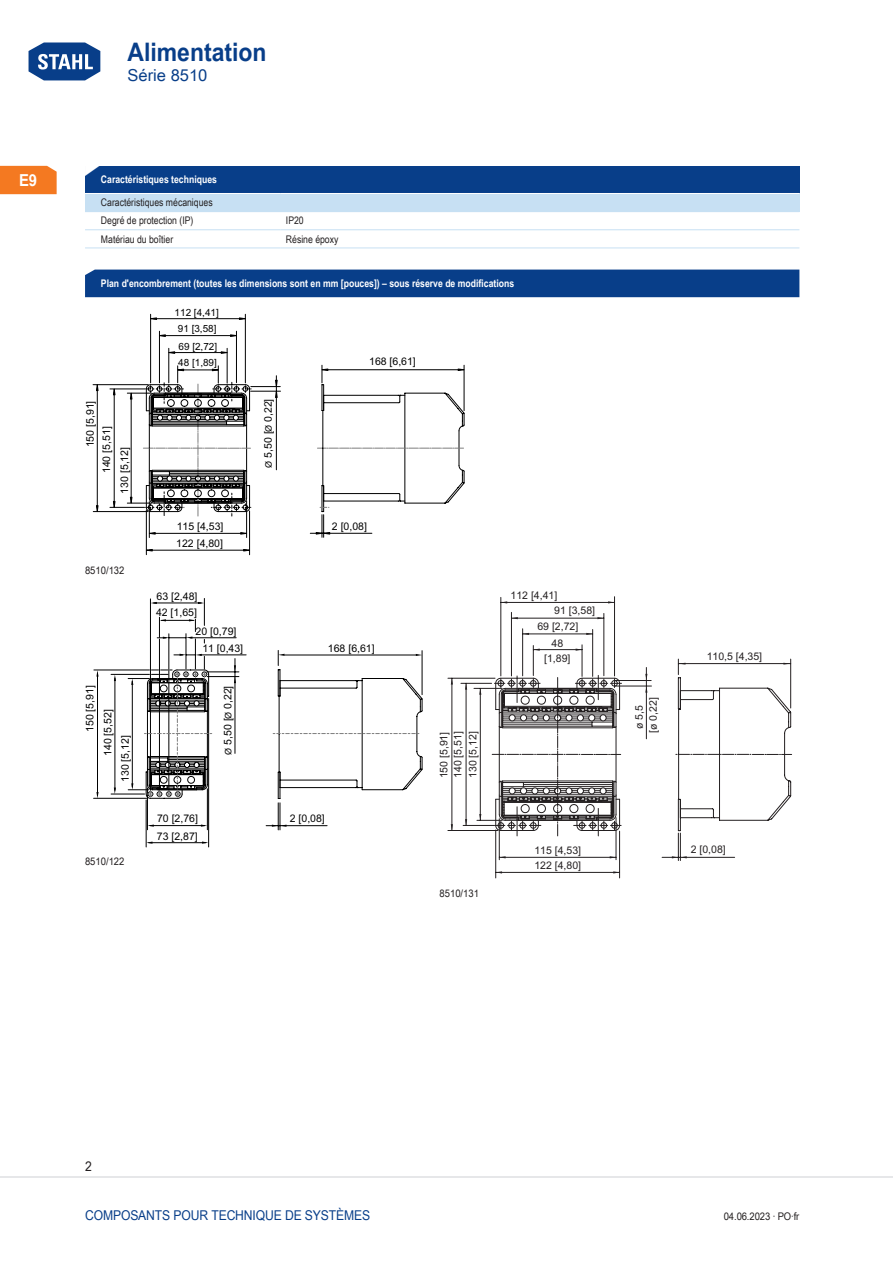
<style>
.page{position:relative;width:893px;height:1263px;background:#fff}
.page>*{position:absolute;margin:0;border:0;box-sizing:border-box;transform-origin:0 0}
.t1{font:700 25.5px "Arial Unicode MS";color:#083e89;scale:.9 1}
.TabHeader1stColumn{font:700 24px "Arial Unicode MS";color:#fff;scale:1.45 1}
.t2{font:16.5px "Arial Unicode MS";color:#083e89}
.t3{font:700 16.5px "Arial Unicode MS";color:#fff;scale:.9 1}
.t4{font:13.5px "Arial Unicode MS";letter-spacing:-.01em;color:#083e89;scale:.9 1}
.t5{font:13.5px "Arial Unicode MS";color:#231f20;scale:.9 1}
.t6{font:10.5px/16.8px "Arial Unicode MS";color:#000}
.TabHeader1stColumn-2{font:700 10.5px "Arial Unicode MS";color:#fff;scale:.83 1}
.TabBody1stColumn{font:10.5px/14.5px "Arial Unicode MS";color:#231f20;text-align:center}
.TabBody1stColumn-2{font:10.5px "Arial Unicode MS";color:#231f20;scale:.83 1}
.TabBody1stColumn-3{font:10.5px "Arial Unicode MS";color:#231f20;scale:.9 1}
.TabBodyLeft{font:10.5px "Arial Unicode MS";color:#231f20;scale:.83 1}
.t7{font:9.9px "Arial Unicode MS";color:#000}
.t8{font:9px "Arial Unicode MS";color:#000}
.s1{font-weight:400;font-size:31.65px;color:#fff}
</style>
<div class="page">
<svg style="left:28px;top:42px;width:73px;height:39px"></svg>
<hr style="left:0;top:1176px;width:893px;height:2px;background:#e6e7e9">
<div style="left:0;top:166px;width:57px;height:28px;background:#f47921"></div>
<div style="left:85px;top:166px;width:714px;height:27px;background:#083e89"></div>
<div style="left:85px;top:193px;width:714px;height:19px;background:#c7e0f3"></div>
<hr style="left:85px;top:193px;width:196px;height:1px;background:#fff">
<hr style="left:281px;top:193px;width:518px;height:1px;background:#fff">
<hr style="left:85px;top:229px;width:196px;height:1px;background:#c7e0f3">
<hr style="left:85px;top:248px;width:196px;height:1px;background:#c7e0f3">
<hr style="left:281px;top:229px;width:518px;height:1px;background:#c7e0f3">
<hr style="left:281px;top:248px;width:518px;height:1px;background:#c7e0f3">
<hr style="left:533px;top:649px;width:49px;height:1px;background:#231f20">
<hr style="left:582px;top:645px;width:1px;height:31px;background:#231f20">
<hr style="left:533px;top:645px;width:1px;height:30px;background:#231f20">
<hr style="left:523px;top:634px;width:70px;height:1px;background:#231f20">
<hr style="left:592px;top:629px;width:1px;height:47px;background:#231f20">
<hr style="left:522px;top:629px;width:1px;height:47px;background:#231f20">
<svg style="left:586px;top:633px;width:6px;height:2px"></svg>
<svg style="left:523px;top:633px;width:6px;height:2px"></svg>
<hr style="left:511px;top:618px;width:93px;height:1px;background:#231f20">
<hr style="left:604px;top:613px;width:1px;height:63px;background:#231f20">
<hr style="left:511px;top:612px;width:1px;height:64px;background:#231f20">
<hr style="left:501px;top:602px;width:113px;height:1px;background:#231f20">
<hr style="left:614px;top:597px;width:1px;height:79px;background:#231f20">
<hr style="left:501px;top:597px;width:1px;height:79px;background:#231f20">
<hr style="left:466px;top:683px;width:1px;height:142px;background:#231f20">
<hr style="left:463px;top:825px;width:31px;height:1px;background:#231f20">
<hr style="left:461px;top:683px;width:31px;height:1px;background:#231f20">
<hr style="left:452px;top:678px;width:1px;height:152px;background:#231f20">
<hr style="left:448px;top:830px;width:50px;height:1px;background:#231f20">
<hr style="left:448px;top:678px;width:47px;height:1px;background:#231f20">
<svg style="left:451px;top:824px;width:2px;height:6px"></svg>
<hr style="left:499px;top:857px;width:117px;height:1px;background:#231f20">
<hr style="left:616px;top:817px;width:1px;height:43px;background:#231f20">
<hr style="left:499px;top:819px;width:1px;height:41px;background:#231f20">
<hr style="left:496px;top:872px;width:124px;height:1px;background:#231f20">
<hr style="left:619px;top:831px;width:1px;height:47px;background:#231f20">
<hr style="left:495px;top:830px;width:1px;height:48px;background:#231f20">
<hr style="left:646px;top:686px;width:1px;height:53px;background:#231f20">
<svg style="left:645px;top:667px;width:2px;height:26px"></svg>
<hr style="left:615px;top:680px;width:36px;height:1px;background:#231f20">
<hr style="left:614px;top:686px;width:37px;height:1px;background:#231f20">
<svg style="left:474px;top:675px;width:147px;height:161px"></svg>
<svg style="left:662px;top:659px;width:130px;height:201px"></svg>
<hr style="left:149px;top:842px;width:57px;height:1px;background:#000">
<hr style="left:208px;top:698px;width:1px;height:149px;background:#000">
<hr style="left:146px;top:800px;width:1px;height:47px;background:#000">
<hr style="left:186px;top:634px;width:1px;height:35px;background:#000">
<hr style="left:169px;top:634px;width:1px;height:156px;background:#000">
<hr style="left:195px;top:639px;width:1px;height:30px;background:#000">
<hr style="left:159px;top:639px;width:1px;height:151px;background:#000">
<hr style="left:150px;top:599px;width:1px;height:191px;background:#000">
<hr style="left:115px;top:678px;width:1px;height:112px;background:#000">
<hr style="left:111px;top:794px;width:34px;height:1px;background:#000">
<hr style="left:97px;top:673px;width:1px;height:122px;background:#000">
<hr style="left:94px;top:798px;width:53px;height:1px;background:#000">
<svg style="left:146px;top:841px;width:7px;height:3px"></svg>
<svg style="left:114px;top:787px;width:2px;height:7px"></svg>
<hr style="left:190px;top:637px;width:46px;height:1px;background:#000">
<svg style="left:150px;top:598px;width:55px;height:45px"></svg>
<hr style="left:94px;top:670px;width:55px;height:1px;background:#000">
<hr style="left:111px;top:674px;width:38px;height:1px;background:#000">
<svg style="left:128px;top:650px;width:295px;height:180px"></svg>
<hr style="left:172px;top:352px;width:52px;height:1px;background:#000">
<hr style="left:227px;top:348px;width:1px;height:35px;background:#000">
<hr style="left:169px;top:348px;width:1px;height:35px;background:#000">
<hr style="left:162px;top:335px;width:72px;height:1px;background:#000">
<hr style="left:236px;top:331px;width:1px;height:52px;background:#000">
<hr style="left:159px;top:331px;width:1px;height:52px;background:#000">
<hr style="left:154px;top:318px;width:88px;height:1px;background:#000">
<hr style="left:245px;top:314px;width:1px;height:69px;background:#000">
<hr style="left:150px;top:314px;width:1px;height:69px;background:#000">
<hr style="left:114px;top:392px;width:1px;height:112px;background:#000">
<hr style="left:110px;top:507px;width:35px;height:1px;background:#000">
<hr style="left:110px;top:389px;width:35px;height:1px;background:#000">
<hr style="left:97px;top:388px;width:1px;height:120px;background:#000">
<hr style="left:93px;top:511px;width:55px;height:1px;background:#000">
<hr style="left:93px;top:384px;width:55px;height:1px;background:#000">
<hr style="left:149px;top:550px;width:98px;height:1px;background:#000">
<hr style="left:249px;top:511px;width:1px;height:44px;background:#000">
<hr style="left:146px;top:510px;width:1px;height:45px;background:#000">
<svg style="left:127px;top:365px;width:338px;height:172px"></svg>
<div style="left:85px;top:270px;width:714px;height:27px;background:#083e89"></div>
<h1 class="t1" style="left:26px;top:33px;width:268px"><span class="s1">Home</span> Alimentation</h1>
<h3 class="t2" style="left:128px;top:63px;width:81px">Série 8510</h3>
<h3 class="t3" style="left:19px;top:168px;width:22px">E9</h3>
<p class="TabHeader1stColumn" style="left:82px;top:154px;width:16px">◤</p>
<p class="TabHeader1stColumn-2" style="left:101px;top:172px;width:141px">Caractéristiques techniques</p>
<p class="TabBody1stColumn-2" style="left:101px;top:195px;width:136px">Caractéristiques mécaniques</p>
<p class="TabBody1stColumn-2" style="left:101px;top:213px;width:113px">Degré de protection (IP)</p>
<p class="TabBodyLeft" style="left:286px;top:213px;width:23px">I P20</p>
<p class="TabBody1stColumn-2" style="left:101px;top:231px;width:89px">Matériau du boîtier</p>
<p class="TabBodyLeft" style="left:286px;top:231px;width:65px">Résine époxy</p>
<p class="TabHeader1stColumn-2" style="left:101px;top:276px;width:499px">Plan d'encombrement (toutes les dimensions sont en mm [pouces]) – sous réserve de modifications</p>
<p class="t7" style="left:175px;top:309px;width:46px">112 [4,41]</p>
<p class="t7" style="left:178px;top:325px;width:40px">91 [3,58]</p>
<p class="t6" style="left:83px;top:447px;width:48px;rotate:-90deg">150 [5,91]</p>
<p class="t6" style="left:99px;top:473px;width:48px;rotate:-90deg">140 [5,51]</p>
<p class="t6" style="left:117px;top:494px;width:48px;rotate:-90deg">130 [5,12]</p>
<p class="TabBody1stColumn-3" style="left:85px;top:562px;width:45px">8510/132</p>
<p class="t6" style="left:82px;top:756px;width:72px;line-height:18.1px;text-indent:24px;rotate:-90deg">150 [5,91]<br>140 [5,52]</p>
<p class="t6" style="left:118px;top:782px;width:48px;rotate:-90deg">130 [5,12]</p>
<p class="TabBody1stColumn-3" style="left:85px;top:854px;width:45px">8510/122</p>
<p class="t7" style="left:179px;top:342px;width:40px">69 [2,72]</p>
<p class="t7" style="left:178px;top:359px;width:40px">48 [1,89]</p>
<p class="t6" style="left:261px;top:458px;width:61px;rotate:-90deg">5,50 [ 0,22]</p>
<p class="t8" style="left:265px;top:432px;width:9px;rotate:-90deg">Ø</p>
<p class="t8" style="left:265px;top:468px;width:9px;rotate:-90deg">Ø</p>
<p class="t6" style="left:369px;top:354px;width:48px">168 [6,61]</p>
<p class="t6" style="left:177px;top:519px;width:48px">115 [4,53]</p>
<p class="t6" style="left:332px;top:518px;width:37px">2 [0,08]</p>
<p class="t6" style="left:176px;top:535px;width:48px">122 [4,80]</p>
<p class="t6" style="left:156px;top:588px;width:43px">63 [2,48]<br>42 [1,65]</p>
<p class="t6" style="left:196px;top:624px;width:42px">20 0,79]</p>
<p class="t6" style="left:202px;top:624px;width:42px;text-indent:8px">[<br>11 [0,43]</p>
<p class="t6" style="left:220px;top:745px;width:61px;rotate:-90deg">5,50 [ 0,22]</p>
<p class="t8" style="left:225px;top:718px;width:9px;rotate:-90deg">Ø</p>
<p class="t8" style="left:225px;top:755px;width:9px;rotate:-90deg">Ø</p>
<p class="t6" style="left:328px;top:641px;width:48px">168 [6,61]</p>
<p class="t6" style="left:157px;top:811px;width:42px">70 [2,76]</p>
<p class="t6" style="left:290px;top:811px;width:37px">2 [0,08]</p>
<p class="t6" style="left:157px;top:828px;width:42px">73 [2,87]</p>
<p class="TabBody1stColumn" style="left:437px;top:778px;width:49px;text-align:justify;rotate:-90deg">150 [5,91] 140 [5,51] 130 [5,12]</p>
<p class="TabBody1stColumn-3" style="left:440px;top:886px;width:45px">8510/131</p>
<p class="TabBody1stColumn" style="left:511px;top:589px;width:48px">112 [4,41]</p>
<p class="TabBody1stColumn" style="left:554px;top:604px;width:42px">91 [3,58]</p>
<p class="TabBody1stColumn" style="left:537px;top:620px;width:42px">69 [2,72]</p>
<p class="TabBody1stColumn" style="left:544px;top:637px;width:28px">48 [1,89]</p>
<p class="TabBody1stColumn" style="left:633px;top:733px;width:37px;line-height:14px;rotate:-90deg">ø 5,5 [ø 0,22]</p>
<p class="TabBody1stColumn" style="left:707px;top:649px;width:57px">110,5 [4,35]</p>
<p class="TabBody1stColumn" style="left:534px;top:844px;width:48px">115 [4,53]</p>
<p class="TabBody1stColumn" style="left:691px;top:843px;width:37px">2 [0,08]</p>
<p class="TabBody1stColumn" style="left:534px;top:859px;width:48px">122 [4,80]</p>
<p class="t5" style="left:85px;top:1157px;width:9px">2</p>
<p class="t4" style="left:85px;top:1205px;width:41px">Compos</p>
<p class="t4" style="left:138px;top:1205px;width:257px">ants pour tech nique de systèmes</p>
<p class="TabBody1stColumn-3" style="left:724px;top:1208px;width:86px">04.06.2023 · PO·fr</p>
</div>
